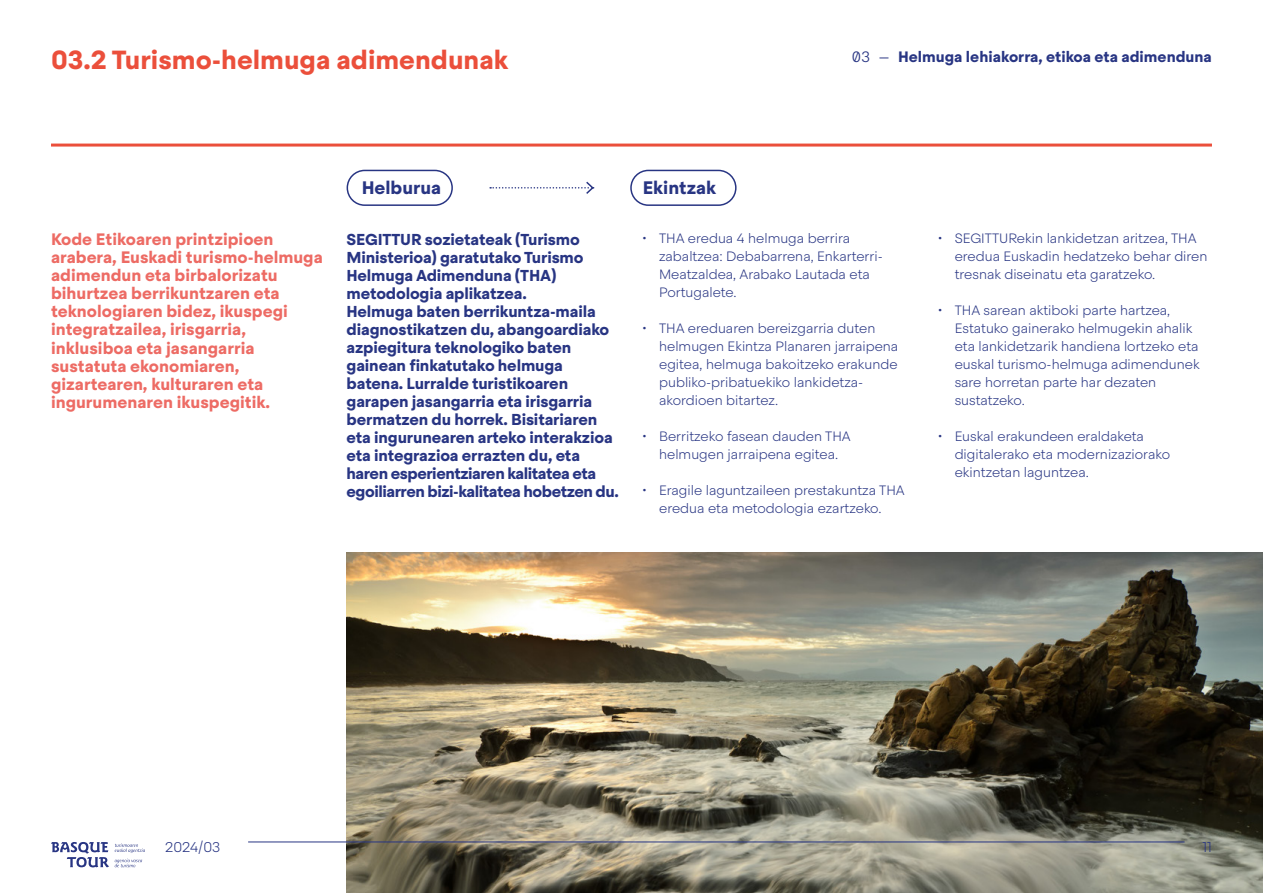
<style>
.page{position:relative;width:1263px;height:893px;background:#fff}
.page>*{position:absolute;margin:0;border:0;box-sizing:border-box;transform-origin:0 0}
.t1{font:700 26.1px "Steradian";color:#eb4f3b}
.t2{font:700 18px "Steradian";color:#283583}
.t3{font:700 16.5px/18px "Steradian";color:#ed6b64}
.t4{font:700 15.75px/18px "Steradian";letter-spacing:-.01em;color:#283583}
.t5{font:700 15px "Steradian";color:#283583}
.t6{font:200 14.1px "Steradian";color:#283583}
.t7{font:200 13.5px/18px "Steradian";color:#283583}
.s1{font-family:"Approach Mono";font-weight:300}
</style>
<div class="page">
<div style="left:630px;top:170px;width:106px;height:36px;border:2px solid #283583;border-radius:17px"></div>
<div style="left:347px;top:170px;width:106px;height:36px;border:2px solid #283583;border-radius:17px"></div>
<hr style="left:51px;top:144px;width:1161px;height:3px;background:#eb4f3b">
<svg style="left:490px;top:181px;width:105px;height:13px"></svg>
<img style="left:347px;top:553px;width:916px;height:340px">
<hr style="left:248px;top:841px;width:936px;height:1px;background:#283583">
<svg style="left:115px;top:859px;width:27px;height:8px"></svg>
<svg style="left:115px;top:843px;width:30px;height:10px"></svg>
<svg style="left:51px;top:842px;width:58px;height:25px"></svg>
<h1 class="t1" style="left:51px;top:44px;width:459px">03.2 Turismo-helmuga adimendunak</h1>
<p class="t5" style="left:852px;top:47px;width:362px"><span class="s1">03 —</span> Helmuga lehiakorra, etikoa eta adimenduna</p>
<h2 class="t2" style="left:362px;top:177px;width:81px">Helburua</h2>
<h2 class="t2" style="left:643px;top:177px;width:75px">Ekintzak</h2>
<p class="t3" style="left:51px;top:231px;width:273px">Kode Etikoaren printzipioen arabera, Euskadi turismo-helmuga adimendun eta birbalorizatu bihurtzea berrikuntzaren eta teknologiaren bidez, ikuspegi integratzailea, irisgarria, inklusiboa eta jasangarria sustatuta ekonomiaren, gizartearen, kulturaren eta ingurumenaren ikuspegitik.</p>
<p class="t4" style="left:347px;top:231px;width:274px">SEGITTUR sozietateak (Turismo Ministerioa) garatutako Turismo Helmuga Adimenduna (THA) metodologia aplikatzea.<br>Helmuga baten berrikuntza-maila diagnostikatzen du, abangoardiako azpiegitura teknologiko baten gainean finkatutako helmuga batena. Lurralde turistikoaren garapen jasangarria eta irisgarria bermatzen du horrek. Bisitariaren eta ingurunearen arteko interakzioa eta integrazioa errazten du, eta haren esperientziaren kalitatea eta egoiliarren bizi-kalitatea hobetzen du.</p>
<p class="t7" style="left:659px;top:230px;width:225px;text-indent:-17px">• THA eredua 4 helmuga berrira zabaltzea: Debabarrena, Enkarterri-<br>Meatzaldea, Arabako Lautada eta<br>Portugalete.</p>
<p class="t7" style="left:659px;top:320px;width:241px;text-indent:-17px">• THA ereduaren bereizgarria duten helmugen Ekintza Planaren jarraipena egitea, helmuga bakoitzeko erakunde publiko-pribatuekiko lankidetza&shy;akordioen bitartez.</p>
<p class="t7" style="left:642px;top:428px;width:210px;text-align:center">• Berritzeko fasean dauden THA helmugen jarraipena egitea.</p>
<p class="t7" style="left:642px;top:482px;width:264px;text-align:center">• Eragile laguntzaileen prestakuntza THA eredua eta metodologia ezartzeko.</p>
<p class="t7" style="left:955px;top:230px;width:254px;text-indent:-17px">• SEGITTURekin lankidetzan aritzea, THA eredua Euskadin hedatzeko behar diren tresnak diseinatu eta garatzeko.</p>
<p class="t7" style="left:955px;top:302px;width:246px;text-indent:-17px">• THA sarean aktiboki parte hartzea, Estatuko gainerako helmugekin ahalik eta lankidetzarik handiena lortzeko eta euskal turismo-helmuga adimendunek sare horretan parte har dezaten sustatzeko.</p>
<p class="t7" style="left:955px;top:428px;width:217px;text-indent:-17px">• Euskal erakundeen eraldaketa digitalerako eta modernizaziorako ekintzetan laguntzea.</p>
<p class="t6" style="left:165px;top:838px;width:57px">2024/03</p>
<p class="t6" style="left:1202px;top:838px;width:11px">11</p>
</div>
